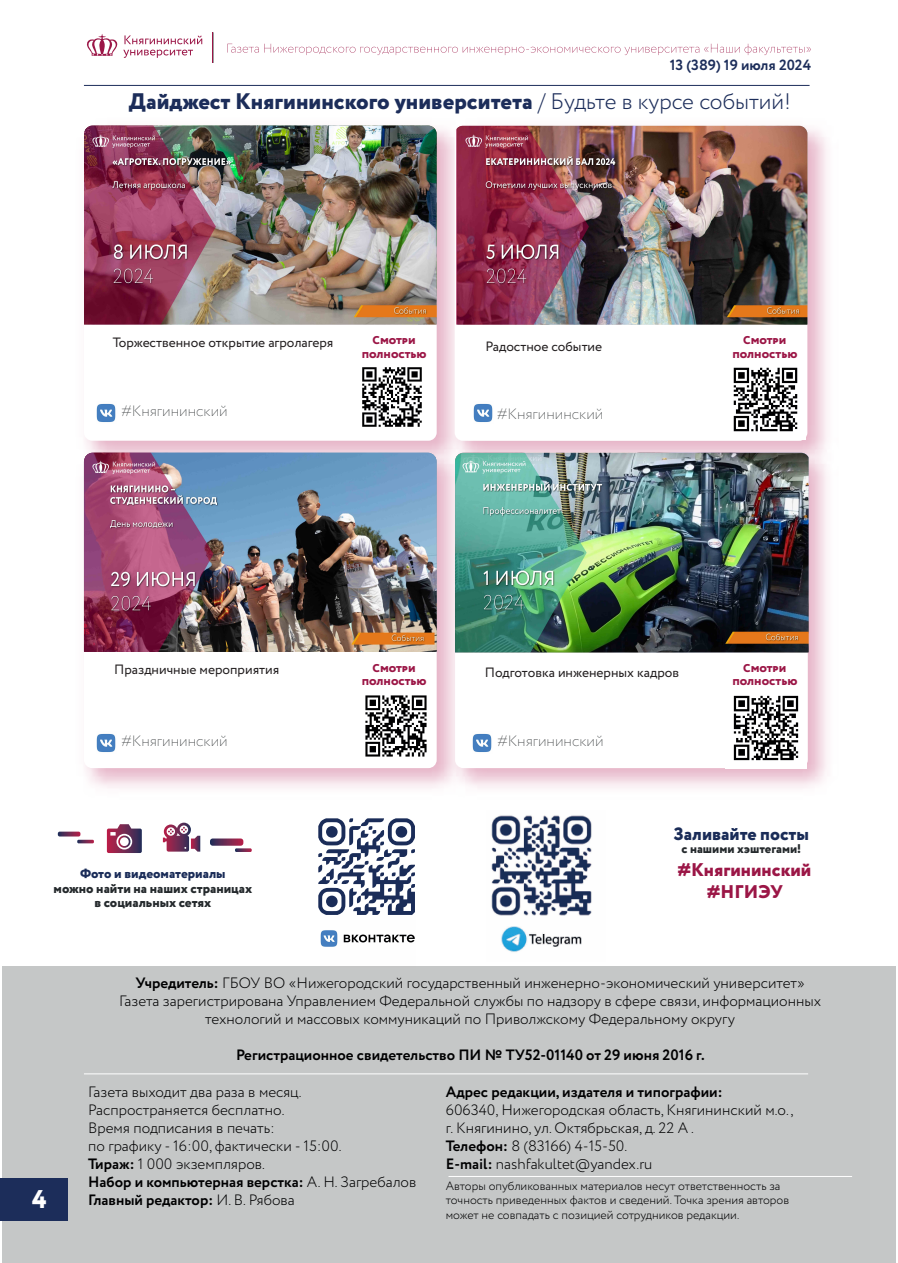
<style>
.page{position:relative;width:898px;height:1263px;background:#fff}
.page>*{position:absolute;margin:0;border:0;box-sizing:border-box;transform-origin:0 0}
.t1{font:800 25.65px "Circe";color:#fff}
.t2{font:800 22.5px "Circe";color:#1c2d5a}
.t3{font:800 18.3px/22px "Circe";color:#9b1646;text-align:center}
.t4{font:800 17.85px "Circe";color:#1a2c58}
.t5{font:300 15px/18px "Circe";color:#000001}
.t6{font:700 15px "Circe";color:#000001}
.t7{font:200 15px "Circe";color:#292d2f}
.t8{font:700 14.7px "Circe";color:#1c2d5a}
.t9{font:13.5px "Circe";color:#231f20}
.t10{font:800 13.2px/14.9px "Circe";color:#252a2d;text-align:center}
.t11{font:800 13.2px "Circe";color:#1a2c58}
.t12{font:800 12.6px "Circe";color:#252a2d}
.t13{font:300 12px/14.4px "Circe";color:#000001}
.t14{font:800 11.25px/13.6px "Circe";color:#9b1646;text-align:center}
.s1{font-weight:300}
.s2{font-weight:700}
</style>
<div class="page">
<img style="left:321px;top:930px;width:94px;height:17px">
<svg style="left:58px;top:832px;width:36px;height:11px"></svg>
<svg style="left:210px;top:838px;width:41px;height:14px"></svg>
<svg style="left:318px;top:818px;width:97px;height:97px"></svg>
<div style="left:326px;top:826px;width:11px;height:12px;background:#1a2c58;border-radius:50%"></div>
<div style="left:395px;top:826px;width:12px;height:12px;background:#1a2c58;border-radius:50%"></div>
<div style="left:326px;top:896px;width:11px;height:11px;background:#1a2c58;border-radius:50%"></div>
<svg style="left:107px;top:824px;width:35px;height:29px"></svg>
<svg style="left:163px;top:823px;width:37px;height:29px"></svg>
<img style="left:83px;top:475px;width:359px;height:313px">
<div style="left:84px;top:453px;width:352px;height:315px;background:#fff;border-radius:8px"></div>
<img style="left:470px;top:125px;width:357px;height:315px">
<div style="left:454px;top:126px;width:353px;height:315px;background:#fff;border-radius:8px"></div>
<div style="left:2px;top:966px;width:893px;height:297px;background:#c5c7c7"></div>
<div style="left:0;top:1178px;width:67px;height:43px;background:#1c2d5a"></div>
<hr style="left:84px;top:1073px;width:723px;height:1px;background:#fff">
<hr style="left:448px;top:1176px;width:403px;height:1px;background:#fff">
<img style="left:83px;top:125px;width:387px;height:350px">
<div style="left:84px;top:126px;width:352px;height:315px;background:#fff;border-radius:8px"></div>
<svg style="left:227px;top:44px;width:583px;height:11px"></svg>
<svg style="left:124px;top:35px;width:78px;height:9px"></svg>
<svg style="left:123px;top:50px;width:70px;height:8px"></svg>
<svg style="left:87px;top:34px;width:30px;height:22px"></svg>
<hr style="left:212px;top:32px;width:1px;height:31px;background:#9b1646">
<hr style="left:84px;top:85px;width:725px;height:1px;background:#1c2d5a">
<img style="left:84px;top:453px;width:352px;height:198px">
<img style="left:84px;top:126px;width:352px;height:198px">
<img style="left:456px;top:126px;width:351px;height:199px">
<img style="left:442px;top:440px;width:385px;height:348px">
<div style="left:455px;top:453px;width:352px;height:315px;background:#fff;border-radius:8px"></div>
<img style="left:455px;top:453px;width:353px;height:199px">
<img style="left:472px;top:733px;width:20px;height:19px">
<img style="left:97px;top:733px;width:19px;height:19px">
<img style="left:97px;top:403px;width:19px;height:19px">
<img style="left:473px;top:403px;width:20px;height:19px">
<img style="left:365px;top:695px;width:62px;height:62px">
<img style="left:491px;top:815px;width:101px;height:137px">
<img style="left:733px;top:367px;width:72px;height:73px">
<img style="left:362px;top:367px;width:60px;height:60px">
<img style="left:725px;top:695px;width:81px;height:74px">
<p class="t8" style="left:669px;top:55px;width:143px">13 (389) 19 июля 2024</p>
<h2 class="t2" style="left:129px;top:86px;width:663px">Дайджест Княгининского университета <span class="s1">/ Будьте в курсе событий!</span></h2>
<p class="t9" style="left:113px;top:333px;width:222px">Торжественное открытие агролагеря</p>
<p class="t7" style="left:122px;top:401px;width:108px">#Княгининский</p>
<p class="t14" style="left:361px;top:334px;width:66px">СМОТРИ<br>ПОЛНОСТЬЮ</p>
<p class="t9" style="left:485px;top:337px;width:118px">Радостное событие</p>
<p class="t7" style="left:497px;top:404px;width:108px">#Княгининский</p>
<p class="t14" style="left:732px;top:334px;width:66px">СМОТРИ<br>ПОЛНОСТЬЮ</p>
<p class="t9" style="left:114px;top:660px;width:167px">Праздничные мероприятия</p>
<p class="t7" style="left:122px;top:731px;width:108px">#Княгининский</p>
<p class="t14" style="left:361px;top:662px;width:66px">СМОТРИ<br>ПОЛНОСТЬЮ</p>
<p class="t9" style="left:485px;top:664px;width:196px">Подготовка инженерных кадров</p>
<p class="t7" style="left:497px;top:731px;width:108px">#Княгининский</p>
<p class="t14" style="left:732px;top:662px;width:66px">СМОТРИ<br>ПОЛНОСТЬЮ</p>
<p class="t11" style="left:80px;top:864px;width:147px">Фото и видеоматериалы</p>
<p class="t10" style="left:54px;top:881px;width:200px">можно найти на наших страницах в социальных сетях</p>
<p class="t4" style="left:673px;top:822px;width:137px">Заливайте посты</p>
<p class="t12" style="left:681px;top:840px;width:121px">с нашими хэштегами!</p>
<p class="t3" style="left:677px;top:860px;width:135px">#Княгининский #НГИЭУ</p>
<h1 class="t1" style="left:32px;top:1182px;width:16px">4</h1>
<p class="t5" style="left:119px;top:974px;width:703px;text-align:center"><span class="s2">Учредитель:</span> ГБОУ ВО «Нижегородский государственный инженерно-экономический университет»<br>Газета зарегистрирована Управлением Федеральной службы по надзору в сфере связи, информационных технологий и массовых коммуникаций по Приволжскому Федеральному округу</p>
<p class="t6" style="left:236px;top:1044px;width:470px">Регистрационное свидетельство ПИ № ТУ52-01140 от 29 июня 2016 г.</p>
<p class="t5" style="left:88px;top:1083px;width:329px">Газета выходит два раза в месяц.<br>Распространяется бесплатно.<br>Время подписания в печать:<br>по графику - 16:00, фактически - 15:00.<br><span class="s2">Тираж:</span> 1 000 экземпляров.<br><span class="s2">Набор и компьютерная верстка:</span> А. Н. Загребалов <span class="s2">Главный редактор:</span> И. В. Рябова</p>
<p class="t6" style="left:445px;top:1082px;width:278px">Адрес редакции, издателя и типографии:</p>
<p class="t5" style="left:445px;top:1101px;width:349px">606340, Нижегородская область, Княгининский м.о., г. Княгинино, ул. Октябрьская, д. 22 А .<br><span class="s2">Телефон:</span> 8 (83166) 4-15-50.<br><span class="s2">E-mail:</span> nashfakultet@yandex.ru</p>
<p class="t13" style="left:445px;top:1179px;width:345px">Авторы опубликованных материалов несут ответственность за точность приведенных фактов и сведений. Точка зрения авторов может не совпадать с позицией сотрудников редакции.</p>
</div>
